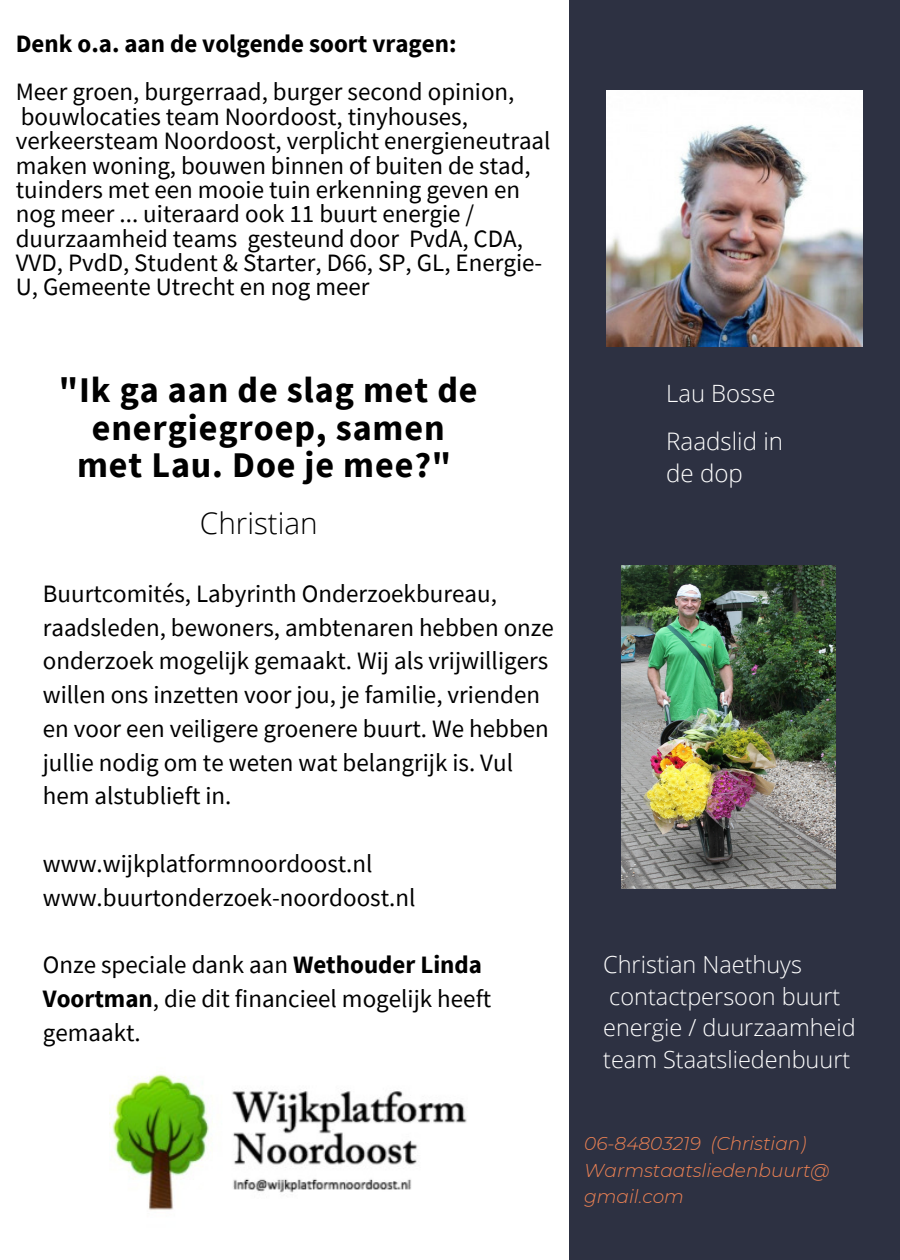
<style>
.page{position:relative;width:900px;height:1260px;background:#fff}
.page>*{position:absolute;margin:0;border:0;box-sizing:border-box;transform-origin:0 0}
.t1{font:700 36px/37.5px "Source Sans Pro";letter-spacing:.025em;color:#000;text-align:center}
.t2{font:300 29.75px "Open Sans";color:#000}
.t3{font:25px/24.5px "Source Sans Pro";color:#000}
.t4{font:700 25px "Source Sans Pro";color:#000}
.t5{font:300 24.25px/31.8px "Open Sans";color:#fff}
.t6{font:300 23.75px "Open Sans";color:#fff}
.t7{font:300 23.5px/32px "Open Sans";color:#fff}
.t8{font:italic 300 18.5px/26px "Montserrat";color:#ef8354}
.s1{font-weight:700}
</style>
<div class="page">
<div style="left:569px;top:0;width:331px;height:1260px;background:#2d3142"></div>
<img style="left:109px;top:1074px;width:358px;height:136px">
<img style="left:606px;top:90px;width:257px;height:257px">
<img style="left:622px;top:566px;width:213px;height:322px">
<p class="t4" style="left:16px;top:27px;width:442px">Denk o.a. aan de volgende soort vragen:</p>
<p class="t3" style="left:16px;top:79px;width:536px">Meer groen, burgerraad, burger second opinion, bouwlocaties team Noordoost, tinyhouses, verkeersteam Noordoost, verplicht energieneutraal maken woning, bouwen binnen of buiten de stad, tuinders met een mooie tuin erkenning geven en nog meer ... uiteraard ook 11 buurt energie / duurzaamheid teams gesteund door PvdA, CDA, VVD, PvdD, Student &amp; Starter, D66, SP, GL, Energie-U, Gemeente Utrecht en nog meer</p>
<p class="t1" style="left:59px;top:371px;width:420px">"Ik ga aan de slag met de energiegroep, samen met Lau. Doe je mee?"</p>
<p class="t2" style="left:200px;top:502px;width:119px">Christian</p>
<p class="t3" style="left:43px;top:576px;width:513px;line-height:33.8px">Buurtcomités, Labyrinth Onderzoekbureau, raadsleden, bewoners, ambtenaren hebben onze onderzoek mogelijk gemaakt. Wij als vrijwilligers willen ons inzetten voor jou, je familie, vrienden en voor een veiligere groenere buurt. We hebben jullie nodig om te weten wat belangrijk is. Vul hem alstublieft in.</p>
<p class="t3" style="left:43px;top:851px;width:331px">www.wijkplatformnoordoost.nl</p>
<p class="t3" style="left:43px;top:885px;width:374px">www.buurtonderzoek-noordoost.nl</p>
<p class="t6" style="left:666px;top:377px;width:111px">Lau Bosse</p>
<p class="t5" style="left:666px;top:425px;width:118px">Raadslid in de dop</p>
<p class="t3" style="left:43px;top:947px;width:450px;line-height:33.8px">Onze speciale dank aan <span class="s1">Wethouder Linda<br>Voortman</span>, die dit financieel mogelijk heeft gemaakt.</p>
<p class="t7" style="left:603px;top:948px;width:254px">Christian Naethuys contactpersoon buurt energie / duurzaamheid team Staatsliedenbuurt</p>
<p class="t8" style="left:584px;top:1131px;width:224px">06-84803219 (Christian)</p>
<p class="t8" style="left:584px;top:1157px;width:247px">Warmstaatsliedenbuurt@ gmail.com</p>
</div>
